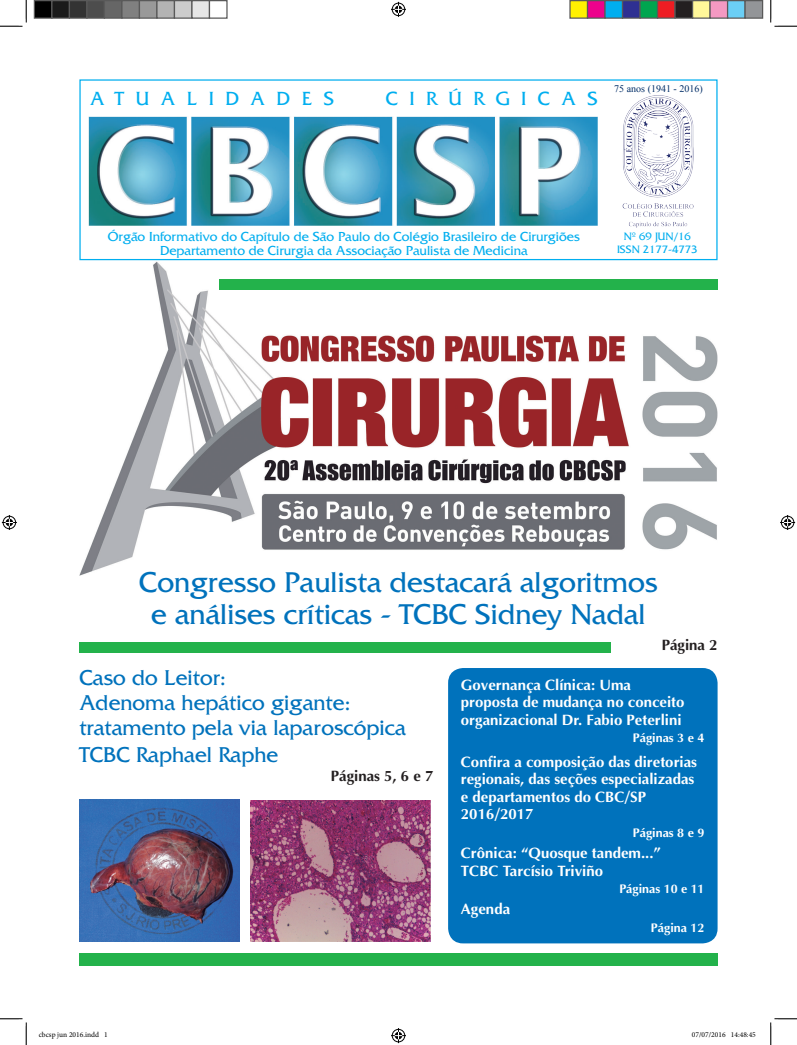
<style>
.page{position:relative;width:797px;height:1045px;background:#fff}
.page>*{position:absolute;margin:0;border:0;box-sizing:border-box;transform-origin:0 0}
.t1{font:30px/32.5px "France";color:#0072bc;text-align:center}
.t2{font:22.5px/25px "France";color:#0072bc}
.t3{font:20px "France";letter-spacing:.575em;color:#00aeef}
.t4{font:700 15px/17.5px "Ottawa";color:#fff}
.t5{font:700 15px "Ottawa";color:#231f20}
.t6{font:13.75px/13.8px "France";color:#00aeef;text-align:center}
.t7{font:700 12.5px "Ottawa";color:#fff}
.t8{font:11.25px/12.5px "France";color:#00aeef;text-align:center}
.t9{font:10px "Times New Roman";color:#002d66}
.t10{font:7.5px "Minion Pro";color:#000}
</style>
<div class="page">
<img style="left:79px;top:261px;width:638px;height:315px">
<div style="left:219px;top:279px;width:498px;height:11px;background:#23b24b"></div>
<img style="left:89px;top:116px;width:509px;height:110px">
<div style="left:79px;top:79px;width:638px;height:181px;border:1px solid #00aeef"></div>
<div style="left:79px;top:953px;width:638px;height:12px;background:#23b24b"></div>
<div style="left:448px;top:668px;width:269px;height:275px;background:#0072bc;border-radius:15px"></div>
<img style="left:622px;top:95px;width:72px;height:133px">
<div style="left:79px;top:642px;width:532px;height:10px;background:#23b24b"></div>
<img style="left:79px;top:799px;width:161px;height:142px">
<img style="left:251px;top:800px;width:179px;height:141px">
<svg style="left:0;top:0;width:27px;height:27px"></svg>
<svg style="left:0;top:1018px;width:27px;height:27px"></svg>
<svg style="left:770px;top:0;width:27px;height:27px"></svg>
<svg style="left:770px;top:1018px;width:27px;height:27px"></svg>
<svg style="left:391px;top:2px;width:15px;height:15px"></svg>
<svg style="left:391px;top:1028px;width:15px;height:15px"></svg>
<svg style="left:2px;top:515px;width:15px;height:15px"></svg>
<svg style="left:780px;top:515px;width:15px;height:15px"></svg>
<div style="left:34px;top:1px;width:18px;height:17px;background:#000"></div>
<div style="left:34px;top:0;width:18px;height:19px;border:1px solid #595959"></div>
<div style="left:52px;top:1px;width:17px;height:17px;background:#1a1a1a"></div>
<div style="left:51px;top:0;width:19px;height:19px;border:1px solid #595959"></div>
<div style="left:69px;top:1px;width:18px;height:17px;background:#333"></div>
<div style="left:69px;top:0;width:19px;height:19px;border:1px solid #595959"></div>
<div style="left:87px;top:1px;width:17px;height:17px;background:#4d4d4d"></div>
<div style="left:86px;top:0;width:19px;height:19px;border:1px solid #595959"></div>
<div style="left:104px;top:1px;width:18px;height:17px;background:#666"></div>
<div style="left:104px;top:0;width:18px;height:19px;border:1px solid #595959"></div>
<div style="left:122px;top:1px;width:17px;height:17px;background:#808080"></div>
<div style="left:121px;top:0;width:19px;height:19px;border:1px solid #595959"></div>
<div style="left:139px;top:1px;width:18px;height:17px;background:#999"></div>
<div style="left:139px;top:0;width:19px;height:19px;border:1px solid #595959"></div>
<div style="left:157px;top:1px;width:17px;height:17px;background:#b3b3b3"></div>
<div style="left:156px;top:0;width:19px;height:19px;border:1px solid #595959"></div>
<div style="left:174px;top:1px;width:18px;height:17px;background:#ccc"></div>
<div style="left:174px;top:0;width:18px;height:19px;border:1px solid #595959"></div>
<div style="left:192px;top:1px;width:17px;height:17px;background:#e6e6e6"></div>
<div style="left:191px;top:0;width:19px;height:19px;border:1px solid #595959"></div>
<div style="left:209px;top:0;width:19px;height:19px;border:1px solid #595959"></div>
<div style="left:570px;top:1px;width:17px;height:17px;background:#fff101"></div>
<div style="left:569px;top:0;width:19px;height:19px;border:1px solid #595959"></div>
<div style="left:587px;top:1px;width:18px;height:17px;background:#ed028c"></div>
<div style="left:587px;top:0;width:18px;height:19px;border:1px solid #595959"></div>
<div style="left:605px;top:1px;width:17px;height:17px;background:#00aeef"></div>
<div style="left:604px;top:0;width:19px;height:19px;border:1px solid #595959"></div>
<div style="left:622px;top:1px;width:18px;height:17px;background:#2e3092"></div>
<div style="left:622px;top:0;width:18px;height:19px;border:1px solid #595959"></div>
<div style="left:640px;top:1px;width:17px;height:17px;background:#00a54f"></div>
<div style="left:639px;top:0;width:19px;height:19px;border:1px solid #595959"></div>
<div style="left:657px;top:1px;width:18px;height:17px;background:#ee1d23"></div>
<div style="left:657px;top:0;width:18px;height:19px;border:1px solid #595959"></div>
<div style="left:675px;top:1px;width:17px;height:17px;background:#231f20"></div>
<div style="left:674px;top:0;width:19px;height:19px;border:1px solid #595959"></div>
<div style="left:692px;top:1px;width:18px;height:17px;background:#fff79a"></div>
<div style="left:692px;top:0;width:18px;height:19px;border:1px solid #595959"></div>
<div style="left:710px;top:1px;width:17px;height:17px;background:#f499c2"></div>
<div style="left:709px;top:0;width:19px;height:19px;border:1px solid #595959"></div>
<div style="left:727px;top:1px;width:18px;height:17px;background:#6bcff6"></div>
<div style="left:727px;top:0;width:18px;height:19px;border:1px solid #595959"></div>
<div style="left:745px;top:1px;width:17px;height:17px;background:#939598"></div>
<div style="left:744px;top:0;width:19px;height:19px;border:1px solid #595959"></div>
<h3 class="t3" style="left:90px;top:87px;width:245px">ATUALIDADES</h3>
<h3 class="t3" style="left:386px;top:87px;width:213px">CIRÚRGICAS</h3>
<p class="t9" style="left:614px;top:82px;width:90px">75 anos (1941 - 2016)</p>
<p class="t6" style="left:108px;top:230px;width:473px">Órgão Informativo do Capítulo de São Paulo do Colégio Brasileiro de Cirurgiões<br>Departamento de Cirurgia da Associação Paulista de Medicina</p>
<p class="t8" style="left:617px;top:231px;width:82px">Nº 69 JUN/16<br>ISSN 2177-4773</p>
<h1 class="t1" style="left:139px;top:566px;width:520px">Congresso Paulista destacará algoritmos e análises críticas - TCBC Sidney Nadal</h1>
<h2 class="t2" style="left:79px;top:665px;width:328px">Caso do Leitor:<br>Adenoma hepático gigante: tratamento pela via laparoscópica</h2>
<h2 class="t2" style="left:79px;top:742px;width:200px">TCBC Raphael Raphe</h2>
<p class="t5" style="left:331px;top:766px;width:104px">Páginas 5, 6 e 7</p>
<p class="t5" style="left:661px;top:636px;width:57px">Página 2</p>
<p class="t4" style="left:461px;top:676px;width:225px">Governança Clínica: Uma proposta de mudança no conceito organizacional Dr. Fabio Peterlini</p>
<p class="t7" style="left:633px;top:730px;width:73px">Páginas 3 e 4</p>
<p class="t4" style="left:461px;top:753px;width:237px">Confira a composição das diretorias regionais, das seções especializadas e departamentos do CBC/SP<br>2016/2017</p>
<p class="t7" style="left:633px;top:825px;width:73px">Páginas 8 e 9</p>
<p class="t4" style="left:461px;top:844px;width:202px">Crônica: “Quosque tandem...”<br>TCBC Tarcísio Triviño</p>
<p class="t7" style="left:619px;top:881px;width:87px">Páginas 10 e 11</p>
<p class="t4" style="left:461px;top:900px;width:51px">Agenda</p>
<p class="t7" style="left:651px;top:919px;width:55px">Página 12</p>
<p class="t10" style="left:39px;top:1030px;width:71px">cbcsp jun 2016.indd 1</p>
<p class="t10" style="left:692px;top:1030px;width:65px">07/07/2016 14:48:45</p>
</div>
